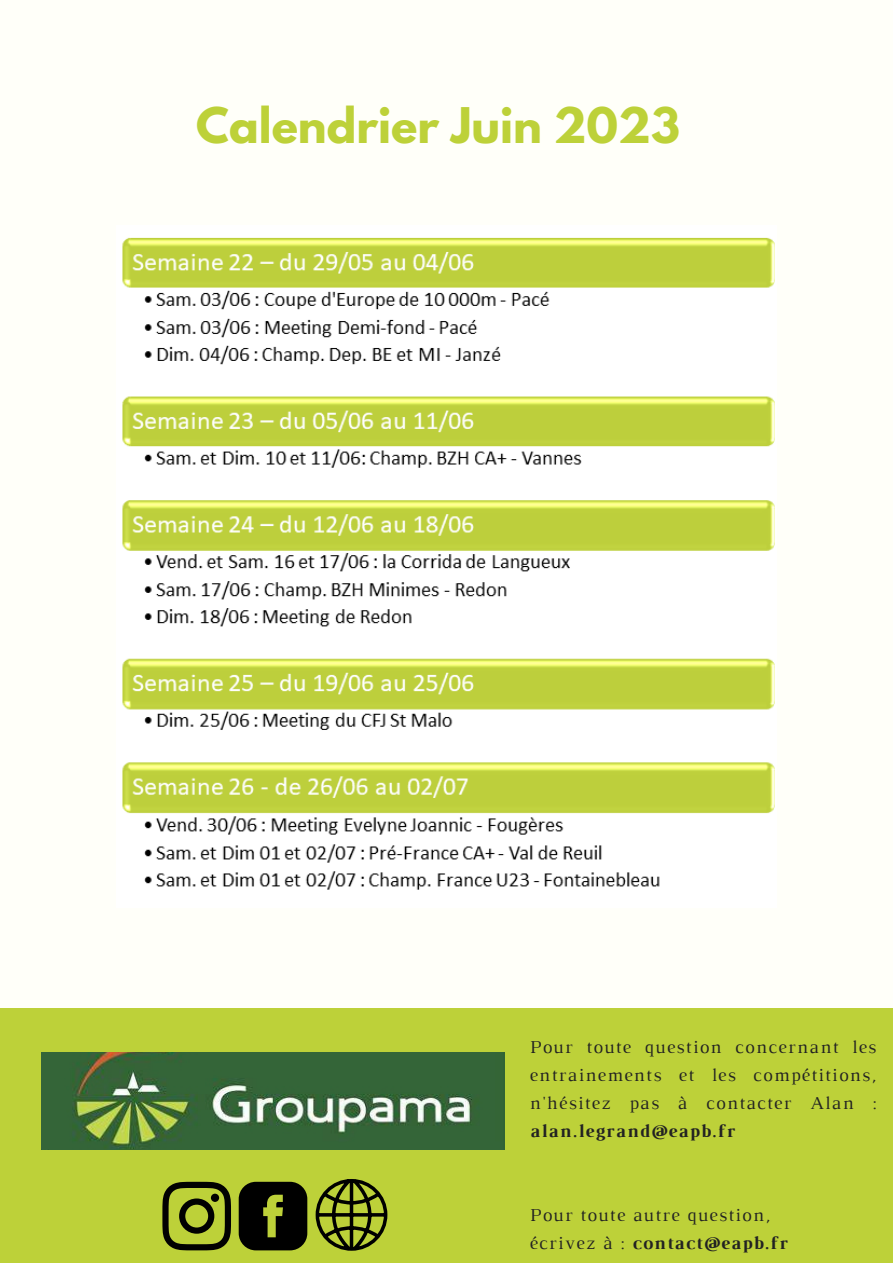
<style>
.page{position:relative;width:893px;height:1264px;background:#fff}
.page>*{position:absolute;margin:0;border:0;box-sizing:border-box;transform-origin:0 0}
.t1{font:700 43.5px "League Spartan";color:#bdd139}
.t2{font:18.45px/28px "Luthier";letter-spacing:.07em;color:#222;text-align:justify}
.t3{font:700 18.45px "Luthier";letter-spacing:.07em;color:#222}
.s1{font-weight:700}
.s2{font-weight:400}
</style>
<div class="page">
<div style="left:0;top:0;width:892px;height:1262px;background:#fffff9"></div>
<div style="left:0;top:1008px;width:892px;height:254px;background:#bdd139"></div>
<svg style="left:162px;top:1181px;width:69px;height:69px"></svg>
<div style="left:211px;top:1193px;width:8px;height:8px;background:#010101;border-radius:50%"></div>
<svg style="left:239px;top:1181px;width:68px;height:69px;background:#1f2209"></svg>
<svg style="left:315px;top:1179px;width:72px;height:71px"></svg>
<img style="left:42px;top:1052px;width:462px;height:97px">
<img style="left:122px;top:237px;width:653px;height:653px">
<p class="t1" style="left:196px;top:104px;width:485px">Calendrier Juin 2023</p>
<p class="t2" style="left:529px;top:1033px;width:348px">Pour toute question concernant les entrainements et les compétitions, n'hésitez pas à contacter Alan : <span class="s1">alan.legrand@eapb.fr</span></p>
<p class="t2" style="left:529px;top:1202px;width:242px">Pour toute autre question,</p>
<p class="t3" style="left:529px;top:1236px;width:259px"><span class="s2">écrivez à :</span> contact@eapb.fr</p>
</div>
